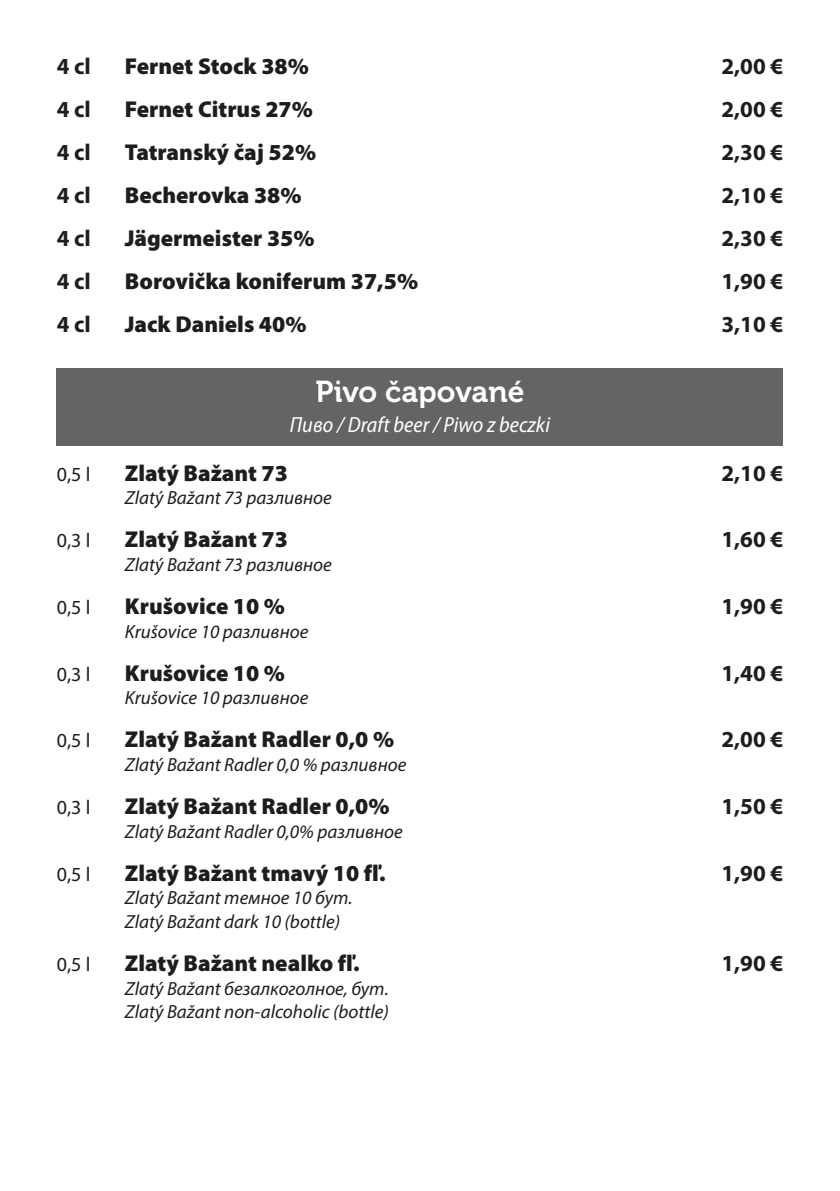
<style>
.page{position:relative;width:840px;height:1191px;background:#fff}
.page>*{position:absolute;margin:0;border:0;box-sizing:border-box;transform-origin:0 0}
.t1{font:30px "Museo 700";color:#fff}
.t2{font:900 23px "Myriad Pro";color:#1d1d1b}
.t3{font:700 23px "Myriad Pro";color:#1d1d1b}
.t4{font:italic semi-condensed 22px "Myriad Pro";color:#fff}
.t5{font:20px "Myriad Pro";color:#1d1d1b}
.t6{font:italic 19px/23.6px "Myriad Pro";color:#1d1d1b}
</style>
<div class="page">
<div style="left:57px;top:368px;width:725px;height:53px;background:#646463"></div>
<div style="left:57px;top:410px;width:725px;height:36px;background:#646463"></div>
<p class="t3" style="left:57px;top:51px;width:36px">4 cl</p>
<p class="t2" style="left:125px;top:53px;width:185px">Fernet Stock 38%</p>
<p class="t3" style="left:721px;top:51px;width:63px">2,00 €</p>
<p class="t3" style="left:57px;top:94px;width:36px">4 cl</p>
<p class="t2" style="left:125px;top:96px;width:189px">Fernet Citrus 27%</p>
<p class="t3" style="left:721px;top:94px;width:63px">2,00 €</p>
<p class="t3" style="left:57px;top:137px;width:36px">4 cl</p>
<p class="t2" style="left:125px;top:139px;width:193px">Tatranský čaj 52%</p>
<p class="t3" style="left:721px;top:137px;width:63px">2,30 €</p>
<p class="t3" style="left:57px;top:180px;width:36px">4 cl</p>
<p class="t2" style="left:125px;top:182px;width:178px">Becherovka 38%</p>
<p class="t3" style="left:721px;top:180px;width:63px">2,10 €</p>
<p class="t3" style="left:57px;top:223px;width:36px">4 cl</p>
<p class="t2" style="left:125px;top:225px;width:191px">Jägermeister 35%</p>
<p class="t3" style="left:721px;top:223px;width:63px">2,30 €</p>
<p class="t3" style="left:57px;top:266px;width:36px">4 cl</p>
<p class="t2" style="left:125px;top:268px;width:294px">Borovička koniferum 37,5%</p>
<p class="t3" style="left:721px;top:266px;width:63px">1,90 €</p>
<p class="t3" style="left:57px;top:309px;width:36px">4 cl</p>
<p class="t2" style="left:125px;top:311px;width:183px">Jack Daniels 40%</p>
<p class="t3" style="left:721px;top:309px;width:63px">3,10 €</p>
<h1 class="t1" style="left:315px;top:375px;width:210px">Pivo čapované</h1>
<p class="t4" style="left:290px;top:413px;width:261px">Пиво / Draft beer / Piwo z beczki</p>
<p class="t5" style="left:57px;top:461px;width:35px">0,5 l</p>
<p class="t2" style="left:125px;top:460px;width:164px">Zlatý Bažant 73</p>
<p class="t3" style="left:721px;top:458px;width:63px">2,10 €</p>
<p class="t6" style="left:125px;top:486px;width:208px">Zlatý Bažant 73 разливное</p>
<p class="t5" style="left:57px;top:528px;width:35px">0,3 l</p>
<p class="t2" style="left:125px;top:526px;width:164px">Zlatý Bažant 73</p>
<p class="t3" style="left:721px;top:524px;width:63px">1,60 €</p>
<p class="t6" style="left:125px;top:552px;width:208px">Zlatý Bažant 73 разливное</p>
<p class="t5" style="left:57px;top:595px;width:35px">0,5 l</p>
<p class="t2" style="left:125px;top:593px;width:162px">Krušovice 10 %</p>
<p class="t3" style="left:721px;top:591px;width:63px">1,90 €</p>
<p class="t6" style="left:125px;top:619px;width:185px">Krušovice 10 разливное</p>
<p class="t5" style="left:57px;top:661px;width:35px">0,3 l</p>
<p class="t2" style="left:125px;top:660px;width:162px">Krušovice 10 %</p>
<p class="t3" style="left:721px;top:658px;width:63px">1,40 €</p>
<p class="t6" style="left:125px;top:686px;width:185px">Krušovice 10 разливное</p>
<p class="t5" style="left:57px;top:728px;width:35px">0,5 l</p>
<p class="t2" style="left:125px;top:726px;width:271px">Zlatý Bažant Radler 0,0 %</p>
<p class="t3" style="left:721px;top:724px;width:63px">2,00 €</p>
<p class="t6" style="left:125px;top:752px;width:283px">Zlatý Bažant Radler 0,0 % разливное</p>
<p class="t5" style="left:57px;top:795px;width:35px">0,3 l</p>
<p class="t2" style="left:125px;top:793px;width:266px">Zlatý Bažant Radler 0,0%</p>
<p class="t3" style="left:721px;top:791px;width:63px">1,50 €</p>
<p class="t6" style="left:125px;top:819px;width:279px">Zlatý Bažant Radler 0,0% разливное</p>
<p class="t5" style="left:57px;top:861px;width:35px">0,5 l</p>
<p class="t2" style="left:125px;top:860px;width:262px">Zlatý Bažant tmavý 10 fľ.</p>
<p class="t3" style="left:721px;top:858px;width:63px">1,90 €</p>
<p class="t6" style="left:125px;top:886px;width:229px">Zlatý Bažant темное 10 бут.<br>Zlatý Bažant dark 10 (bottle)</p>
<p class="t5" style="left:57px;top:952px;width:35px">0,5 l</p>
<p class="t2" style="left:125px;top:950px;width:236px">Zlatý Bažant nealko fľ.</p>
<p class="t3" style="left:721px;top:948px;width:63px">1,90 €</p>
<p class="t6" style="left:125px;top:976px;width:265px">Zlatý Bažant безалкоголное, бут.<br>Zlatý Bažant non-alcoholic (bottle)</p>
</div>
